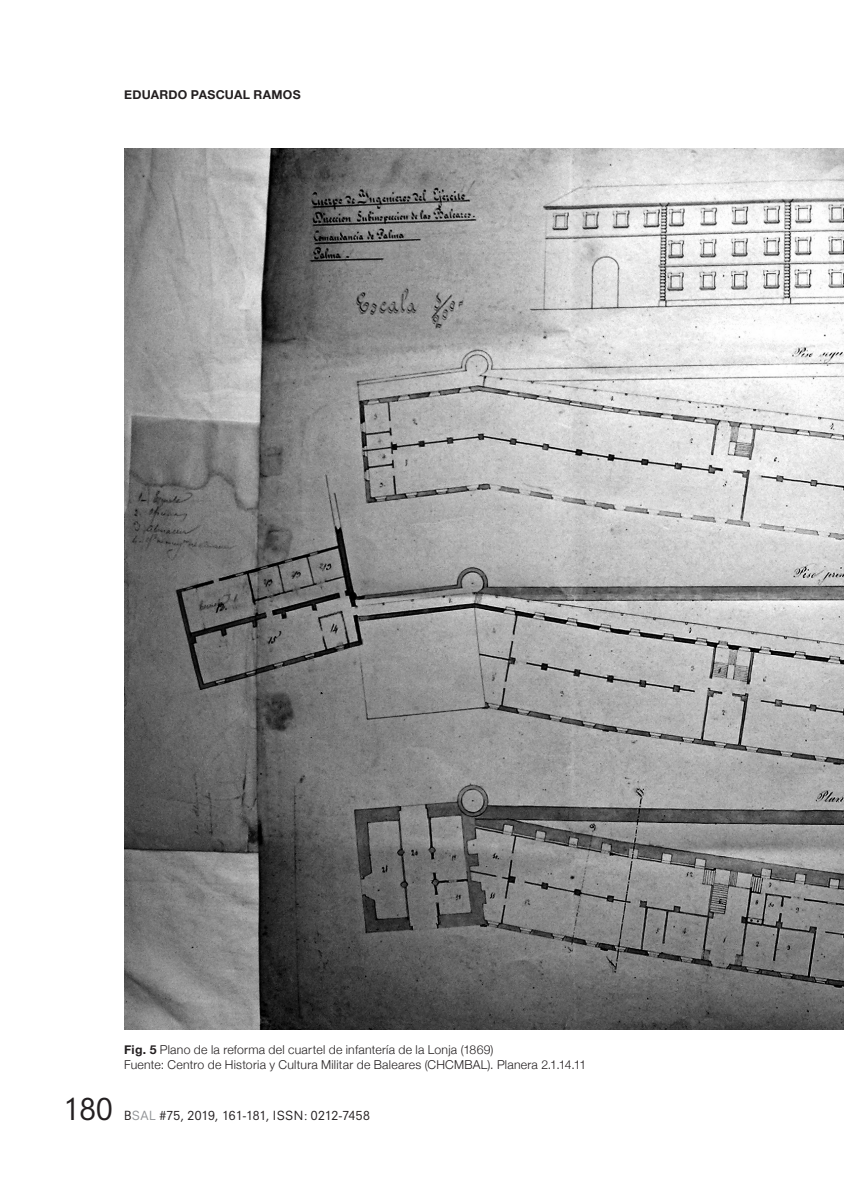
<style>
.page{position:relative;width:844px;height:1191px;background:#fff}
.page>*{position:absolute;margin:0;border:0;box-sizing:border-box;transform-origin:0 0}
.t1{font:29.75px "Neuzeit S";color:#231f20}
.peu_de_pàg{font:300 12.25px "Helvetica Neue";letter-spacing:.02em;color:#231f20}
.t2{font:12.25px "Neuzeit S";letter-spacing:.025em;color:#231f20}
.t3{font:700 12.25px "Helvetica Neue";letter-spacing:.02em;color:#231f20}
.s1{font-weight:700}
.s2{color:#939598}
</style>
<div class="page">
<img style="left:124px;top:149px;width:719px;height:880px">
<p class="t3" style="left:124px;top:85px;width:178px">EDUARDO PASCUAL RAMOS</p>
<h1 class="t1" style="left:63px;top:1090px;width:51px">180</h1>
<p class="peu_de_pàg" style="left:124px;top:1039px;width:371px"><span class="s1">Fig. 5</span> Plano de la reforma del cuartel de infantería de la Lonja (1869)</p>
<p class="peu_de_pàg" style="left:124px;top:1054px;width:463px">Fuente: Centro de Historia y Cultura Militar de Baleares (CHCMBAL). Planera 2.1.14.11</p>
<p class="t2" style="left:124px;top:1107px;width:247px">B<span class="s2">SAL</span> #75, 2019, 161-181, ISSN: 0212-7458</p>
</div>
